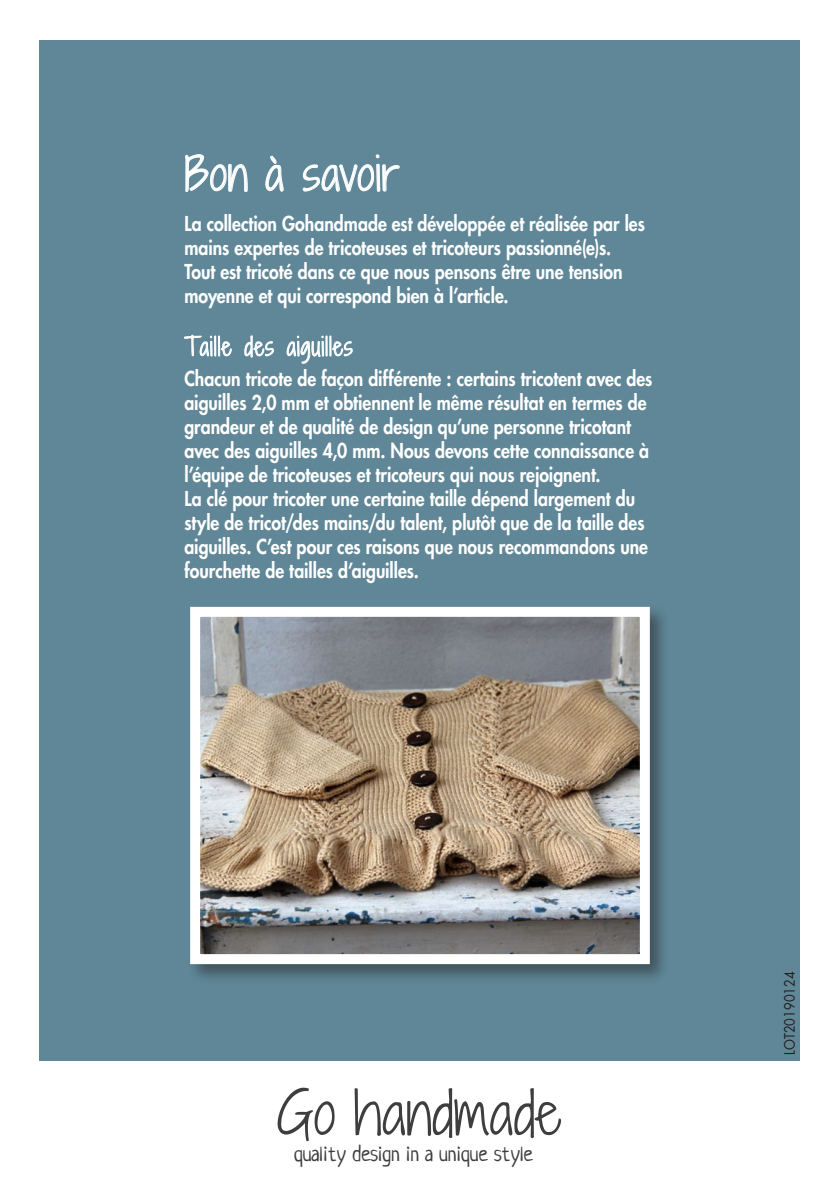
<style>
.page{position:relative;width:840px;height:1191px;background:#fff}
.page>*{position:absolute;margin:0;border:0;box-sizing:border-box;transform-origin:0 0}
.t1{font:300 56.6px "Shadows Into";color:#3e3e3f}
.t2{font:300 44px "Shadows Into";letter-spacing:.025em;color:#fff}
.t3{font:300 24px "Shadows Into";letter-spacing:.055em;color:#fff;scale:.9 1}
.t4{font:21.6px "Neucha";color:#3e3e3f}
.t5{font:800 20px/24px "Futura Std";color:#fff;scale:.88 1}
.t6{font:14px "Futura Std";color:#231f20;scale:.9 1}
</style>
<div class="page">
<div style="left:40px;top:40px;width:759px;height:1020px;background:#5f8798"></div>
<div style="left:186px;top:603px;width:483px;height:381px;background:#231f20;opacity:.5"></div>
<img style="left:186px;top:603px;width:468px;height:366px">
<svg style="left:185px;top:154px;width:62px;height:39px"></svg>
<svg style="left:266px;top:156px;width:17px;height:36px"></svg>
<svg style="left:302px;top:154px;width:97px;height:38px"></svg>
<svg style="left:184px;top:334px;width:48px;height:22px"></svg>
<svg style="left:244px;top:335px;width:30px;height:23px"></svg>
<svg style="left:286px;top:335px;width:66px;height:28px"></svg>
<h2 class="t2" style="left:184px;top:142px;width:217px">Bon à savoir</h2>
<p class="t5" style="left:184px;top:212px;width:524px">La collection Gohandmade est développée et réalisée par les mains expertes de tricoteuses et tricoteurs passionné(e)s.<br>Tout est tricoté dans ce que nous pensons être une tension moyenne et qui correspond bien à l’article.</p>
<p class="t3" style="left:184px;top:329px;width:188px">Taille des aiguilles</p>
<p class="t5" style="left:184px;top:366px;width:533px">Chacun tricote de façon différente : certains tricotent avec des aiguilles 2,0 mm et obtiennent le même résultat en termes de grandeur et de qualité de design qu’une personne tricotant avec des aiguilles 4,0 mm. Nous devons cette connaissance à l’équipe de tricoteuses et tricoteurs qui nous rejoignent.<br>La clé pour tricoter une certaine taille dépend largement du style de tricot/des mains/du talent, plutôt que de la taille des aiguilles. C’est pour ces raisons que nous recommandons une fourchette de tailles d’aiguilles.</p>
<h1 class="t1" style="left:277px;top:1071px;width:286px">Go handmade</h1>
<p class="t4" style="left:294px;top:1140px;width:240px">quality design in a unique style</p>
<p class="t6" style="left:780px;top:1054px;width:94px;rotate:-90deg">LOT20190124</p>
</div>
